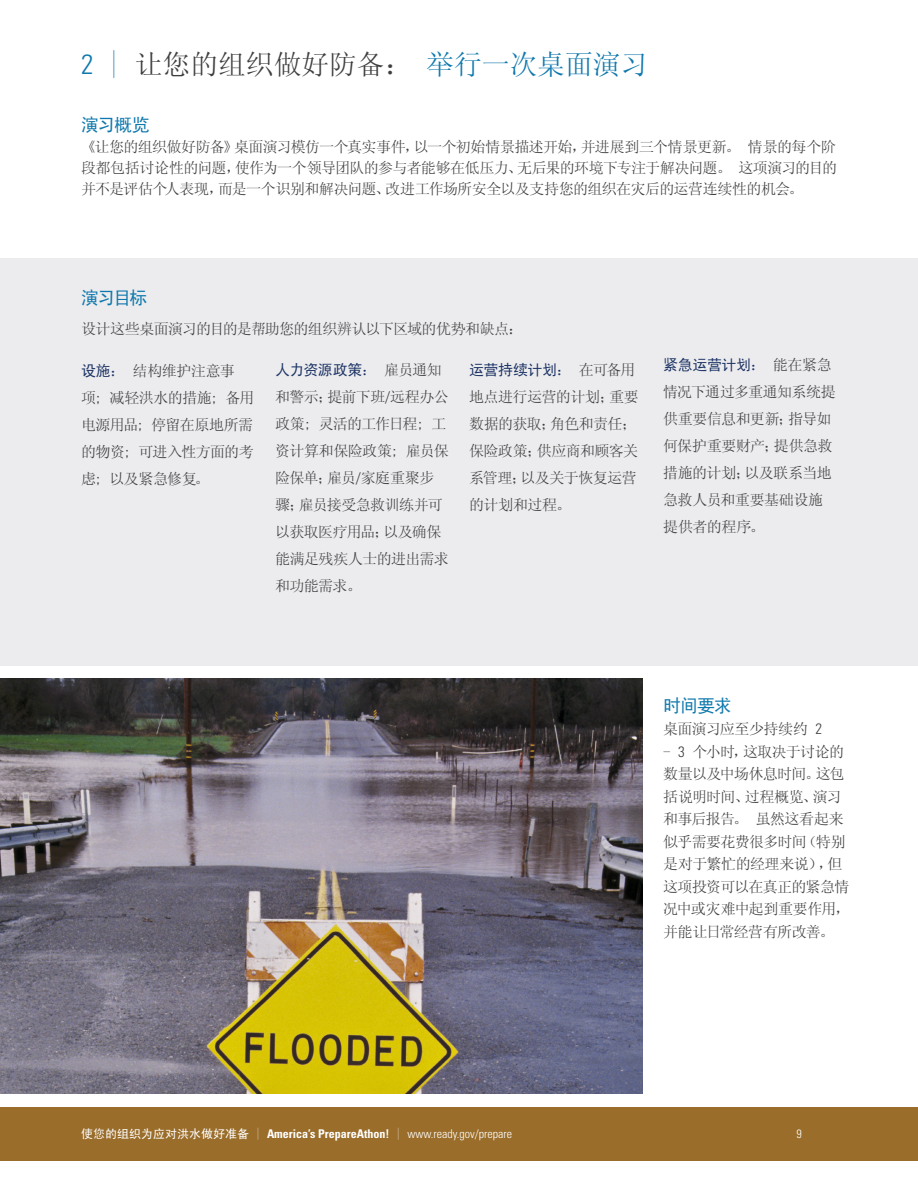
<style>
.page{position:relative;width:918px;height:1188px;background:#fff}
.page>*{position:absolute;margin:0;border:0;box-sizing:border-box;transform-origin:0 0}
.t1{font:27.75px "Sim Sun";color:#3e3e3f}
.PLAYBOOK__ALL_CAPPED{font:18px "Sim Hei";letter-spacing:-.08em;color:#0e78ad}
.Playbook_-_BODY_COPY{font:15px/27px "Sim Sun";letter-spacing:-.04em;color:#3e3e3f}
.t2{font:700 condensed 12px "Univers LT Std";color:#fff}
.t3{font:300 condensed 12px "Univers LT Std";color:#fff}
.s1{font-family:"Univers LT Std";font-weight:300;font-stretch:condensed;color:#0e78ad}
.s2{color:#0e78ad}
.s3{font-family:"Sim Hei";color:#1d3465}
.s4{font-family:"Univers LT Std";font-weight:300;font-stretch:condensed}
.s5{font-family:"Sim Hei";font-weight:400;font-stretch:normal}
.s6{font-family:"Sim Sun";font-weight:400;font-stretch:normal}
.s7{font-weight:300}
</style>
<div class="page">
<div style="left:0;top:259px;width:918px;height:407px;background:#ececee"></div>
<div style="left:0;top:1107px;width:918px;height:54px;background:#9a6d2a"></div>
<img style="left:0;top:678px;width:643px;height:416px">
<p class="t1" style="left:81px;top:50px;width:569px"><span class="s1">2</span> <span class="s2">|</span> 让您的组织做好防备： <span class="s2">举行一次桌面演习</span></p>
<p class="PLAYBOOK__ALL_CAPPED" style="left:81px;top:116px;width:70px">演习概览</p>
<p class="Playbook_-_BODY_COPY" style="left:81px;top:136px;width:758px;line-height:21px;text-align:justify">《让您的组织做好防备》桌面演习模仿一个真实事件，以一个初始情景描述开始，并进展到三个情景更新。 情景的每个阶段都包括讨论性的问题，使作为一个领导团队的参与者能够在低压力、无后果的环境下专注于解决问题。 这项演习的目的并不是评估个人表现，而是一个识别和解决问题、改进工作场所安全以及支持您的组织在灾后的运营连续性的机会。</p>
<p class="PLAYBOOK__ALL_CAPPED" style="left:81px;top:289px;width:68px">演习目标</p>
<p class="Playbook_-_BODY_COPY" style="left:81px;top:315px;width:444px">设计这些桌面演习的目的是帮助您的组织辨认以下区域的优势和缺点：</p>
<p class="Playbook_-_BODY_COPY" style="left:81px;top:357px;width:175px"><span class="s3">设施：</span> 结构维护注意事项; 减轻洪水的措施; 备用电源用品; 停留在原地所需的物资; 可进入性方面的考虑; 以及紧急修复。</p>
<p class="Playbook_-_BODY_COPY" style="left:275px;top:356px;width:175px"><span class="s3">人力资源政策：</span> 雇员通知和警示；提前下班<span class="s4">/</span>远程办公政策; 灵活的工作日程; 工资计算和保险政策; 雇员保险保单；雇员<span class="s4">/</span>家庭重聚步骤；雇员接受急救训练并可以获取医疗用品；以及确保能满足残疾人士的进出需求和功能需求。</p>
<p class="Playbook_-_BODY_COPY" style="left:469px;top:356px;width:171px"><span class="s3">运营持续计划：</span> 在可备用地点进行运营的计划；重要数据的获取；角色和责任；保险政策；供应商和顾客关系管理；以及关于恢复运营的计划和过程。</p>
<p class="Playbook_-_BODY_COPY" style="left:663px;top:351px;width:174px"><span class="s3">紧急运营计划：</span> 能在紧急情况下通过多重通知系统提供重要信息和更新；指导如何保护重要财产；提供急救措施的计划；以及联系当地急救人员和重要基础设施提供者的程序。</p>
<p class="PLAYBOOK__ALL_CAPPED" style="left:663px;top:696px;width:70px">时间要求</p>
<p class="Playbook_-_BODY_COPY" style="left:663px;top:715px;width:160px">桌面演习应至少持续约 <span class="s4">2</span></p>
<p class="Playbook_-_BODY_COPY" style="left:663px;top:740px;width:188px;line-height:22.5px">- <span class="s4">3</span> 个小时，这取决于讨论的数量以及中场休息时间。这包括说明时间、过程概览、演习和事后报告。 虽然这看起来似乎需要花费很多时间（特别是对于繁忙的经理来说），但这项投资可以在真正的紧急情况中或灾难中起到重要作用，并能让日常经营有所改善。</p>
<p class="t2" style="left:81px;top:1127px;width:433px"><span class="s5">使您的组织为应对洪水做好准备</span> <span class="s6">|</span> America’s PrepareAthon! <span class="s6">|</span> <span class="s7">www.ready.gov/prepare</span></p>
<p class="t3" style="left:796px;top:1127px;width:7px">9</p>
</div>
